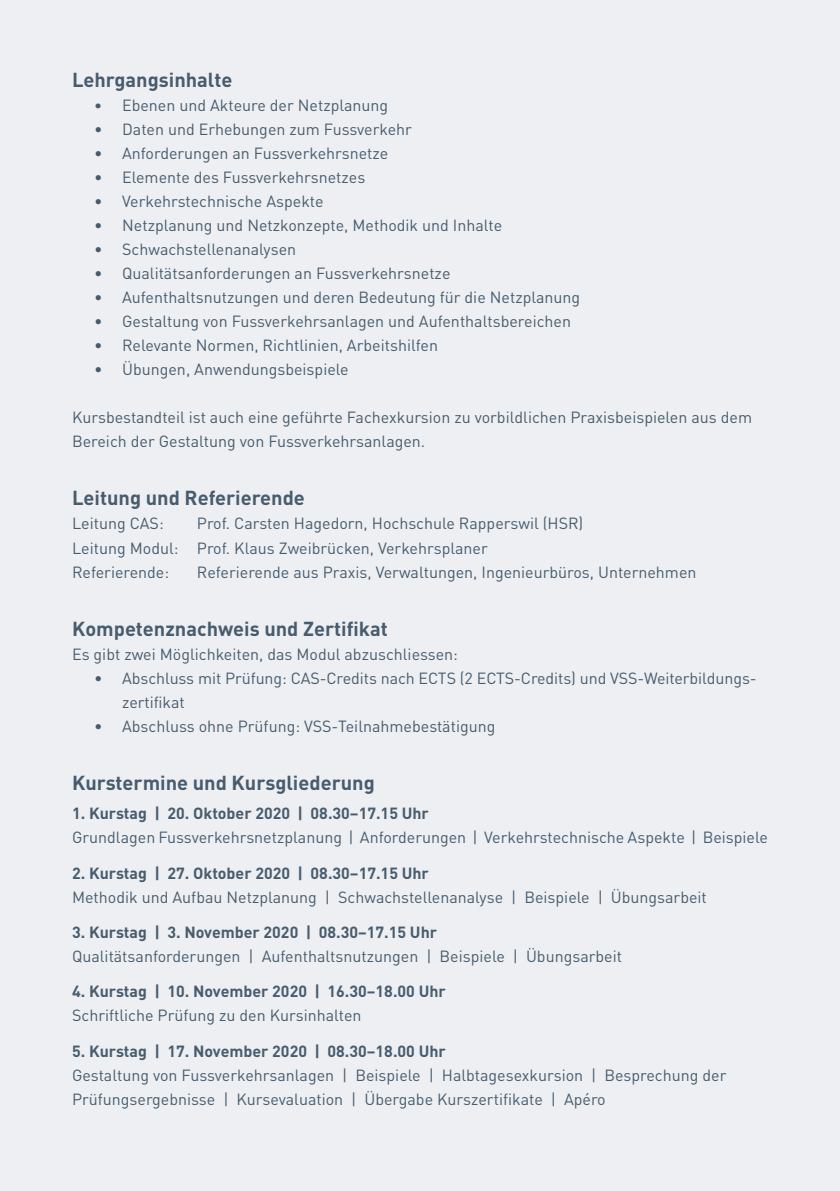
<style>
.page{position:relative;width:840px;height:1191px;background:#fff}
.page>*{position:absolute;margin:0;border:0;box-sizing:border-box;transform-origin:0 0}
.t1{font:700 20px "DINOT";color:#475c6d}
.t2{font:16px/24px "DINOT";color:#475c6d}
.t3{font:700 16px "DINOT";color:#475c6d}
.s1{font-size:15.2px}
</style>
<div class="page">
<div style="left:0;top:0;width:839px;height:1191px;background:#eeeff3"></div>
<p class="t1" style="left:72px;top:66px;width:162px">Lehrgangsinhalte</p>
<p class="t2" style="left:94px;top:93px;width:295px"><span class="s1">•</span> Ebenen und Akteure der Netzplanung</p>
<p class="t2" style="left:94px;top:117px;width:319px">• Daten und Erhebungen zum Fussverkehr</p>
<p class="t2" style="left:94px;top:141px;width:295px">• Anforderungen an Fussverkehrsnetze</p>
<p class="t2" style="left:94px;top:165px;width:272px">• Elemente des Fussverkehrsnetzes</p>
<p class="t2" style="left:94px;top:189px;width:231px">• Verkehrstechnische Aspekte</p>
<p class="t2" style="left:94px;top:213px;width:409px">• Netzplanung und Netzkonzepte, Methodik und Inhalte</p>
<p class="t2" style="left:94px;top:237px;width:203px">• Schwachstellenanalysen</p>
<p class="t2" style="left:94px;top:261px;width:357px">• Qualitätsanforderungen an Fussverkehrsnetze</p>
<p class="t2" style="left:94px;top:285px;width:487px">• Aufenthaltsnutzungen und deren Bedeutung für die Netzplanung</p>
<p class="t2" style="left:94px;top:309px;width:478px">• Gestaltung von Fussverkehrsanlagen und Aufenthaltsbereichen</p>
<p class="t2" style="left:94px;top:333px;width:345px">• Relevante Normen, Richtlinien, Arbeitshilfen</p>
<p class="t2" style="left:94px;top:357px;width:256px">• Übungen, Anwendungsbeispiele</p>
<p class="t2" style="left:72px;top:405px;width:681px">Kursbestandteil ist auch eine geführte Fachexkursion zu vorbildlichen Praxisbeispielen aus dem<br>Bereich der Gestaltung von Fussverkehrsanlagen.</p>
<p class="t1" style="left:72px;top:484px;width:234px">Leitung und Referierende</p>
<p class="t2" style="left:72px;top:511px;width:93px">Leitung CAS:</p>
<p class="t2" style="left:72px;top:511px;width:512px;text-indent:125px">Prof. Carsten Hagedorn, Hochschule Rapperswil (HSR)<br>Leitung Modul: Prof. Klaus Zweibrücken, Verkehrsplaner<br>Referierende:</p>
<p class="t2" style="left:197px;top:559px;width:501px">Referierende aus Praxis, Verwaltungen, Ingenieurbüros, Unternehmen</p>
<p class="t1" style="left:72px;top:614px;width:317px">Kompetenznachweis und Zertifikat</p>
<p class="t2" style="left:72px;top:641px;width:387px">Es gibt zwei Möglichkeiten, das Modul abzuschliessen:</p>
<p class="t2" style="left:122px;top:665px;width:635px;text-indent:-28px">• Abschluss mit Prüfung: CAS-Credits nach ECTS (2 ECTS-Credits) und VSS-Weiterbildungs&shy;zertifikat</p>
<p class="t2" style="left:94px;top:713px;width:402px">• Abschluss ohne Prüfung: VSS-Teilnahmebestätigung</p>
<p class="t1" style="left:72px;top:769px;width:304px">Kurstermine und Kursgliederung</p>
<p class="t3" style="left:72px;top:802px;width:358px">1. Kurstag | 20. Oktober 2020 | 08.30–17.15 Uhr</p>
<p class="t2" style="left:72px;top:825px;width:697px">Grundlagen Fussverkehrsnetzplanung | Anforderungen | Verkehrstechnische Aspekte | Beispiele</p>
<p class="t3" style="left:72px;top:862px;width:358px">2. Kurstag | 27. Oktober 2020 | 08.30–17.15 Uhr</p>
<p class="t2" style="left:72px;top:884px;width:636px">Methodik und Aufbau Netzplanung | Schwachstellenanalyse | Beispiele | Übungsarbeit</p>
<p class="t3" style="left:72px;top:921px;width:366px">3. Kurstag | 3. November 2020 | 08.30–17.15 Uhr</p>
<p class="t2" style="left:72px;top:943px;width:551px">Qualitätsanforderungen | Aufenthaltsnutzungen | Beispiele | Übungsarbeit</p>
<p class="t3" style="left:72px;top:980px;width:375px">4. Kurstag | 10. November 2020 | 16.30–18.00 Uhr</p>
<p class="t2" style="left:72px;top:1003px;width:291px">Schriftliche Prüfung zu den Kursinhalten</p>
<p class="t3" style="left:72px;top:1040px;width:375px">5. Kurstag | 17. November 2020 | 08.30–18.00 Uhr</p>
<p class="t2" style="left:72px;top:1062px;width:655px">Gestaltung von Fussverkehrsanlagen | Beispiele | Halbtagesexkursion | Besprechung der<br>Prüfungsergebnisse | Kursevaluation | Übergabe Kurszertifikate | Apéro</p>
</div>
